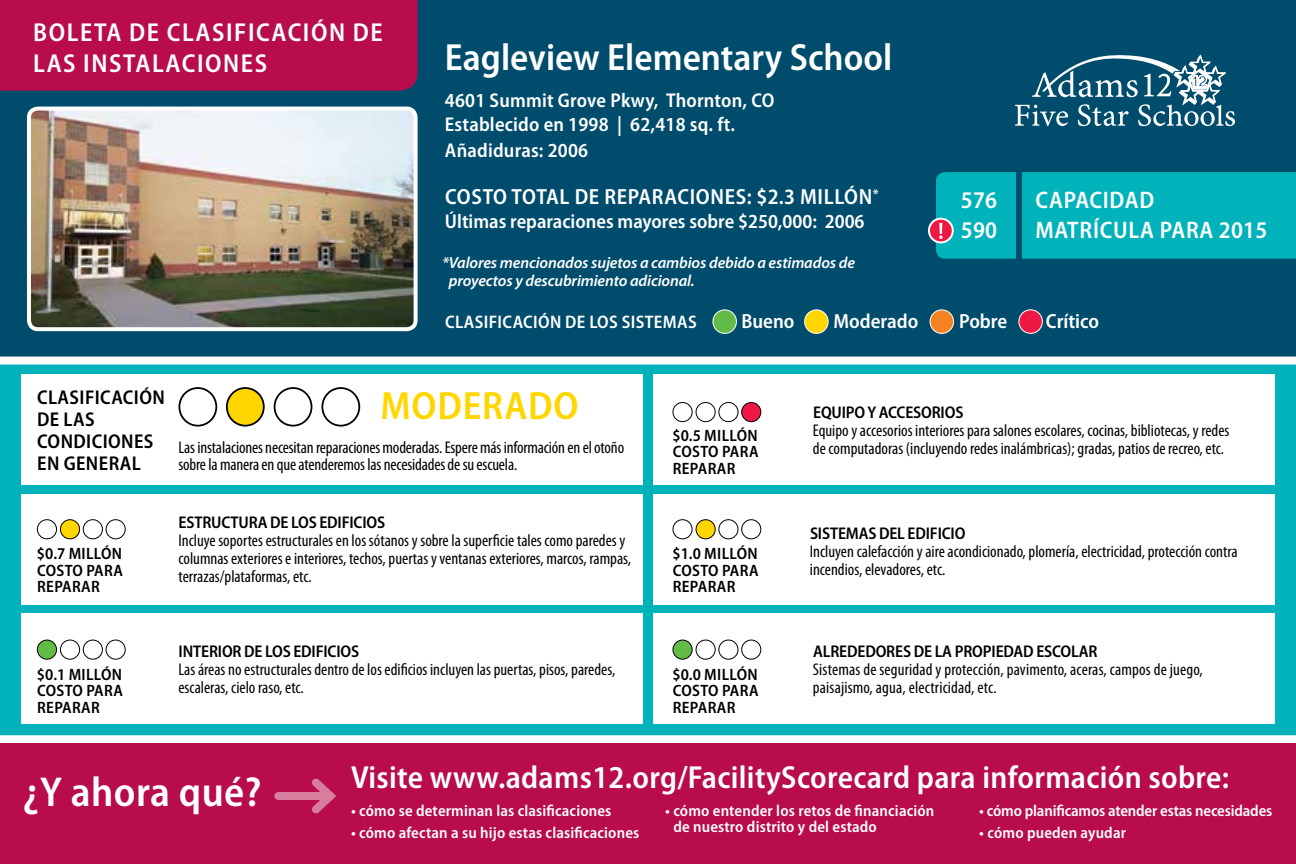
<style>
.page{position:relative;width:1296px;height:864px;background:#fff}
.page>*{position:absolute;margin:0;border:0;box-sizing:border-box;transform-origin:0 0}
.t1{font:600 semi-condensed 42px "Myriad Pro";letter-spacing:.01em;color:#fff}
.t2{font:600 semi-condensed 39.6px "Myriad Pro";letter-spacing:.02em;color:#ffd600}
.t3{font:600 semi-condensed 38px "Myriad Pro";color:#fff}
.t4{font:600 semi-condensed 32px "Myriad Pro";letter-spacing:.01em;color:#fff}
.t5{font:600 semi-condensed 26px/31.2px "Myriad Pro";letter-spacing:.06em;color:#fff}
.t6{font:600 semi-condensed 24px "Myriad Pro";letter-spacing:.025em;color:#fff}
.t7{font:600 semi-condensed 22px "Myriad Pro";letter-spacing:.03em;color:#fff}
.t8{font:600 semi-condensed 20.4px "Myriad Pro";color:#fff}
.t9{font:600 semi-condensed 20px/24px "Myriad Pro";letter-spacing:.01em;color:#fff}
.t10{font:600 semi-condensed 20px/22px "Myriad Pro";letter-spacing:.02em;color:#000}
.t11{font:600 semi-condensed 18.2px "Myriad Pro";letter-spacing:.02em;color:#fff}
.t12{font:condensed 17px/18px "Myriad Pro";color:#000}
.t13{font:600 semi-condensed 17px "Myriad Pro";letter-spacing:-.01em;color:#000}
.t14{font:600 semi-condensed 16.4px/16.4px "Myriad Pro";letter-spacing:.02em;color:#000;text-align:justify}
.t15{font:600 semi-condensed 16px/16px "Myriad Pro";letter-spacing:.01em;color:#fff}
.t16{font:italic 600 16px/18px "Myriad Pro";letter-spacing:-.01em;color:#fff}
.t17{font:600 semi-condensed 16px "Myriad Pro";letter-spacing:-.01em;color:#fff}
</style>
<div class="page">
<div style="left:0;top:363px;width:1296px;height:373px;background:#00b3ba"></div>
<div style="left:0;top:0;width:1296px;height:363px;background:#004c6c"></div>
<svg style="left:1015px;top:55px;width:220px;height:71px"></svg>
<div style="left:654px;top:494px;width:621px;height:110px;background:#fff"></div>
<div style="left:654px;top:614px;width:621px;height:110px;background:#fff"></div>
<div style="left:21px;top:494px;width:621px;height:110px;background:#fff"></div>
<div style="left:21px;top:614px;width:621px;height:110px;background:#fff"></div>
<div style="left:654px;top:374px;width:621px;height:111px;background:#fff"></div>
<div style="left:21px;top:374px;width:621px;height:111px;background:#fff"></div>
<div style="left:0;top:357px;width:1296px;height:8px;background:#fff"></div>
<div style="left:0;top:735px;width:1296px;height:8px;background:#fff"></div>
<svg style="left:929px;top:219px;width:24px;height:23px"></svg>
<div style="left:928px;top:218px;width:26px;height:25px;border:2px solid #fff;border-radius:50%"></div>
<div style="left:936px;top:172px;width:360px;height:87px;background:#00b3ba"></div>
<div style="left:0;top:0;width:418px;height:91px;background:#b80c4b"></div>
<div style="left:0;top:743px;width:1296px;height:121px;background:#b80c4b"></div>
<div style="left:278px;top:792px;width:52px;height:8px;background:#d97d9f"></div>
<svg style="left:312px;top:778px;width:24px;height:36px"></svg>
<div style="left:713px;top:310px;width:23px;height:23px;background:#62bb46;border-radius:50%"></div>
<div style="left:712px;top:309px;width:25px;height:25px;border:1px solid #fff;border-radius:50%"></div>
<div style="left:930px;top:310px;width:24px;height:23px;background:#f58220;border-radius:50%"></div>
<div style="left:930px;top:309px;width:24px;height:25px;border:1px solid #fff;border-radius:50%"></div>
<div style="left:805px;top:310px;width:23px;height:23px;background:#ffd600;border-radius:50%"></div>
<div style="left:804px;top:309px;width:25px;height:25px;border:1px solid #fff;border-radius:50%"></div>
<div style="left:1019px;top:310px;width:23px;height:23px;background:#ed1944;border-radius:50%"></div>
<div style="left:1018px;top:309px;width:25px;height:25px;border:1px solid #fff;border-radius:50%"></div>
<div style="left:178px;top:387px;width:39px;height:40px;border:2px solid #000;border-radius:50%"></div>
<div style="left:274px;top:387px;width:38px;height:40px;border:2px solid #000;border-radius:50%"></div>
<div style="left:227px;top:388px;width:37px;height:38px;background:#ffd600;border-radius:50%"></div>
<div style="left:226px;top:387px;width:39px;height:40px;border:2px solid #000;border-radius:50%"></div>
<div style="left:321px;top:387px;width:39px;height:40px;border:2px solid #000;border-radius:50%"></div>
<div style="left:673px;top:640px;width:19px;height:19px;background:#62bb46;border-radius:50%"></div>
<div style="left:673px;top:640px;width:20px;height:20px;border:1px solid #000;border-radius:50%"></div>
<div style="left:718px;top:640px;width:20px;height:20px;border:1px solid #000;border-radius:50%"></div>
<div style="left:696px;top:640px;width:20px;height:20px;border:1px solid #000;border-radius:50%"></div>
<div style="left:741px;top:640px;width:20px;height:20px;border:1px solid #000;border-radius:50%"></div>
<div style="left:673px;top:519px;width:20px;height:20px;border:1px solid #000;border-radius:50%"></div>
<div style="left:718px;top:519px;width:20px;height:20px;border:1px solid #000;border-radius:50%"></div>
<div style="left:696px;top:520px;width:19px;height:19px;background:#ffd600;border-radius:50%"></div>
<div style="left:696px;top:519px;width:20px;height:20px;border:1px solid #000;border-radius:50%"></div>
<div style="left:741px;top:519px;width:20px;height:20px;border:1px solid #000;border-radius:50%"></div>
<div style="left:673px;top:402px;width:20px;height:20px;border:1px solid #000;border-radius:50%"></div>
<div style="left:718px;top:402px;width:20px;height:20px;border:1px solid #000;border-radius:50%"></div>
<div style="left:696px;top:402px;width:20px;height:20px;border:1px solid #000;border-radius:50%"></div>
<div style="left:742px;top:403px;width:19px;height:19px;background:#ed1944;border-radius:50%"></div>
<div style="left:741px;top:402px;width:20px;height:20px;border:1px solid #000;border-radius:50%"></div>
<div style="left:37px;top:519px;width:20px;height:20px;border:1px solid #000;border-radius:50%"></div>
<div style="left:83px;top:519px;width:20px;height:20px;border:1px solid #000;border-radius:50%"></div>
<div style="left:60px;top:520px;width:20px;height:19px;background:#ffd600;border-radius:50%"></div>
<div style="left:60px;top:519px;width:20px;height:20px;border:1px solid #000;border-radius:50%"></div>
<div style="left:106px;top:519px;width:20px;height:20px;border:1px solid #000;border-radius:50%"></div>
<div style="left:37px;top:640px;width:20px;height:19px;background:#62bb46;border-radius:50%"></div>
<div style="left:37px;top:640px;width:20px;height:20px;border:1px solid #000;border-radius:50%"></div>
<div style="left:83px;top:640px;width:20px;height:20px;border:1px solid #000;border-radius:50%"></div>
<div style="left:60px;top:640px;width:20px;height:20px;border:1px solid #000;border-radius:50%"></div>
<div style="left:106px;top:640px;width:20px;height:20px;border:1px solid #000;border-radius:50%"></div>
<img style="left:29px;top:109px;width:384px;height:217px">
<div style="left:27px;top:107px;width:391px;height:224px;border:4px solid #fff;border-radius:9px"></div>
<h3 class="t5" style="left:33px;top:17px;width:351px">BOLETA DE CLASIFICACIÓN DE<br>LAS INSTALACIONES</h3>
<h3 class="t3" style="left:445px;top:36px;width:449px">Eagleview Elementary School</h3>
<p class="t9" style="left:445px;top:89px;width:331px">4601 Summit Grove Pkwy, Thornton, CO<br>Establecido en 1998 | 62,418 sq. ft.</p>
<p class="t9" style="left:445px;top:139px;width:145px">Añadiduras: 2006</p>
<p class="t7" style="left:445px;top:184px;width:435px">COSTO TOTAL DE REPARACIONES: $2.3 MILLÓN<sup>*</sup></p>
<p class="t9" style="left:445px;top:209px;width:421px">Últimas reparaciones mayores sobre $250,000: 2006</p>
<p class="t16" style="left:449px;top:254px;width:408px;text-indent:-7px">*Valores mencionados sujetos a cambios debido a estimados de proyectos y descubrimiento adicional.</p>
<h3 class="t6" style="left:961px;top:186px;width:38px">576</h3>
<h3 class="t6" style="left:1035px;top:186px;width:120px">CAPACIDAD</h3>
<h3 class="t6" style="left:961px;top:216px;width:38px">590</h3>
<h3 class="t6" style="left:1035px;top:216px;width:233px">MATRÍCULA PARA 2015</h3>
<p class="t11" style="left:445px;top:312px;width:253px">CLASIFICACIÓN DE LOS SISTEMAS</p>
<p class="t8" style="left:741px;top:310px;width:55px">Bueno</p>
<p class="t8" style="left:833px;top:310px;width:86px">Moderado</p>
<p class="t8" style="left:959px;top:310px;width:50px">Pobre</p>
<p class="t8" style="left:1046px;top:310px;width:55px">Crítico</p>
<p class="t10" style="left:37px;top:387px;width:129px">CLASIFICACIÓN<br>DE LAS<br>CONDICIONES<br>EN GENERAL</p>
<h2 class="t2" style="left:381px;top:384px;width:199px">MODERADO</h2>
<p class="t12" style="left:178px;top:439px;width:447px;line-height:17px">Las instalaciones necesitan reparaciones moderadas. Espere más información en el otoño sobre la manera en que atenderemos las necesidades de su escuela.</p>
<p class="t14" style="left:37px;top:546px;width:88px">$0.7 MILLÓN COSTO PARA REPARAR</p>
<p class="t13" style="left:179px;top:513px;width:208px">ESTRUCTURA DE LOS EDIFICIOS</p>
<p class="t12" style="left:178px;top:532px;width:454px">Incluye soportes estructurales en los sótanos y sobre la superficie tales como paredes y columnas exteriores e interiores, techos, puertas y ventanas exteriores, marcos, rampas, terrazas/plataformas, etc.</p>
<p class="t14" style="left:37px;top:666px;width:88px">$0.1 MILLÓN COSTO PARA REPARAR</p>
<p class="t13" style="left:179px;top:642px;width:182px">INTERIOR DE LOS EDIFICIOS</p>
<p class="t12" style="left:178px;top:661px;width:438px">Las áreas no estructurales dentro de los edificios incluyen las puertas, pisos, paredes, escaleras, cielo raso, etc.</p>
<p class="t14" style="left:673px;top:427px;width:88px">$0.5 MILLÓN COSTO PARA REPARAR</p>
<p class="t14" style="left:673px;top:546px;width:88px">$1.0 MILLÓN COSTO PARA REPARAR</p>
<p class="t14" style="left:673px;top:666px;width:88px">$0.0 MILLÓN COSTO PARA REPARAR</p>
<p class="t13" style="left:813px;top:403px;width:152px">EQUIPO Y ACCESORIOS</p>
<p class="t12" style="left:813px;top:422px;width:418px">Equipo y accesorios interiores para salones escolares, cocinas, bibliotecas, y redes de computadoras (incluyendo redes inalámbricas); gradas, patios de recreo, etc.</p>
<p class="t13" style="left:810px;top:524px;width:157px">SISTEMAS DEL EDIFICIO</p>
<p class="t12" style="left:810px;top:543px;width:429px">Incluyen calefacción y aire acondicionado, plomería, electricidad, protección contra incendios, elevadores, etc.</p>
<p class="t13" style="left:813px;top:642px;width:286px">ALREDEDORES DE LA PROPIEDAD ESCOLAR</p>
<p class="t12" style="left:813px;top:661px;width:391px">Sistemas de seguridad y protección, pavimento, aceras, campos de juego, paisajismo, agua, electricidad, etc.</p>
<h1 class="t1" style="left:23px;top:769px;width:240px">¿Y ahora qué?</h1>
<h3 class="t4" style="left:351px;top:760px;width:880px">Visite www.adams12.org/FacilityScorecard para información sobre:</h3>
<p class="t15" style="left:351px;top:803px;width:262px">• cómo se determinan las clasificaciones</p>
<p class="t15" style="left:351px;top:825px;width:290px">• cómo afectan a su hijo estas clasificaciones</p>
<p class="t15" style="left:673px;top:803px;width:263px;text-indent:-8px">• cómo entender los retos de financiación de nuestro distrito y del estado</p>
<p class="t17" style="left:979px;top:802px;width:295px">• cómo planificamos atender estas necesidades</p>
<p class="t15" style="left:979px;top:825px;width:148px">• cómo pueden ayudar</p>
</div>
